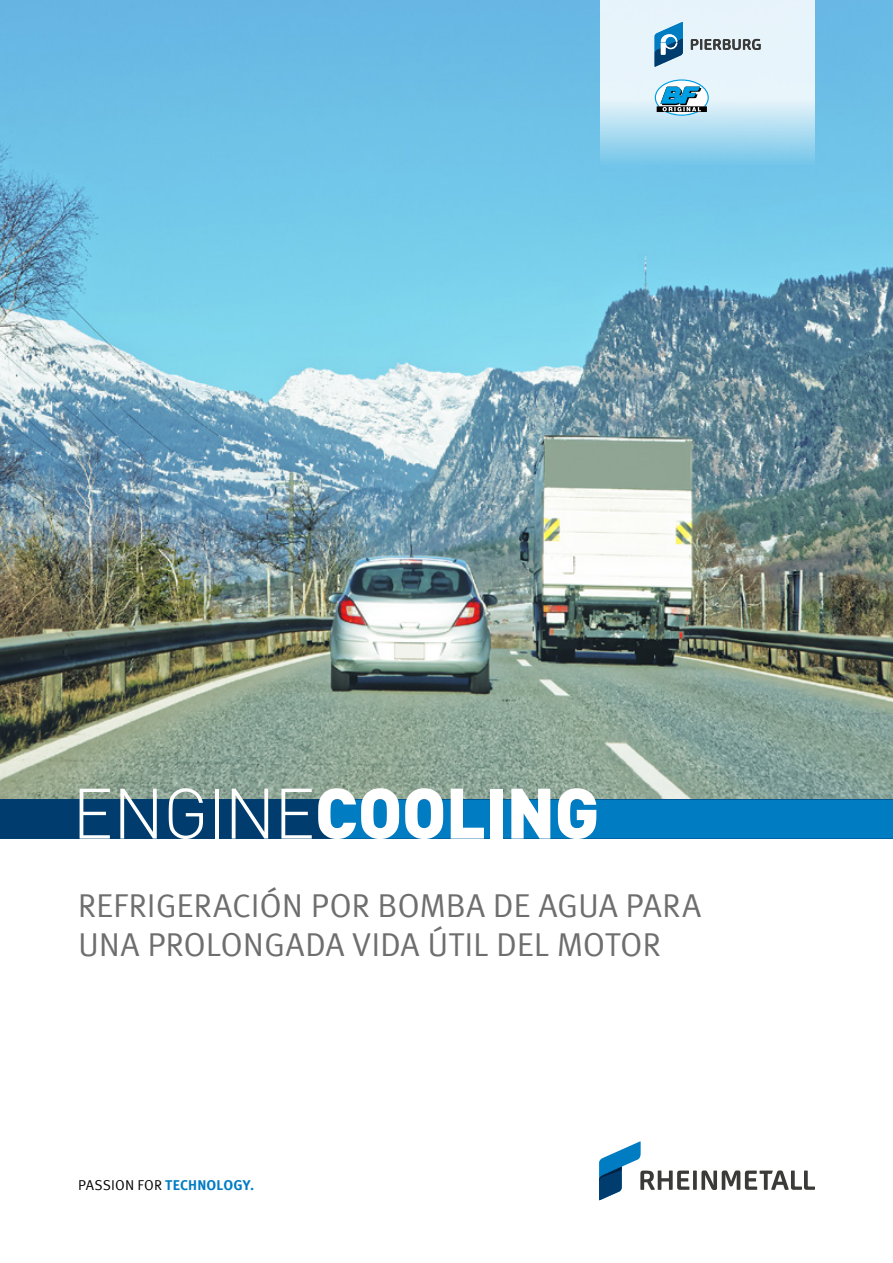
<style>
.page{position:relative;width:893px;height:1263px;background:#fff}
.page>*{position:absolute;margin:0;border:0;box-sizing:border-box;transform-origin:0 0}
.t1{font:900 70.2px "DIN Offc";letter-spacing:-.015em;color:#fff}
.t2{font:33px/39px "Meta Offc Pro Norm";letter-spacing:-.005em;color:#6e6e6e}
.t3{font:700 14.25px "Meta Offc Pro";letter-spacing:.01em;color:#007cc3}
.s1{font-weight:300}
.s2{font-family:"Meta Offc Pro Norm";font-weight:400;color:#000}
</style>
<div class="page">
<img style="left:0;top:0;width:893px;height:799px">
<div style="left:0;top:799px;width:893px;height:39px;background:#003d6e"></div>
<div style="left:324px;top:799px;width:569px;height:40px;background:#007cc3"></div>
<svg style="left:599px;top:1141px;width:216px;height:59px"></svg>
<svg style="left:600px;top:0;width:215px;height:166px;background:#cce9f6"></svg>
<svg style="left:691px;top:39px;width:70px;height:11px"></svg>
<svg style="left:654px;top:22px;width:29px;height:45px"></svg>
<svg style="left:655px;top:79px;width:54px;height:37px"></svg>
<h1 class="t1" style="left:72px;top:766px;width:529px"><span class="s1">ENGINE</span>COOLING</h1>
<p class="t2" style="left:78px;top:883px;width:625px">REFRIGERACIÓN POR BOMBA DE AGUA PARA<br>UNA PROLONGADA VIDA ÚTIL DEL MOTOR</p>
<p class="t3" style="left:78px;top:1173px;width:178px"><span class="s2">PASSION FOR</span> TECHNOLOGY.</p>
</div>
